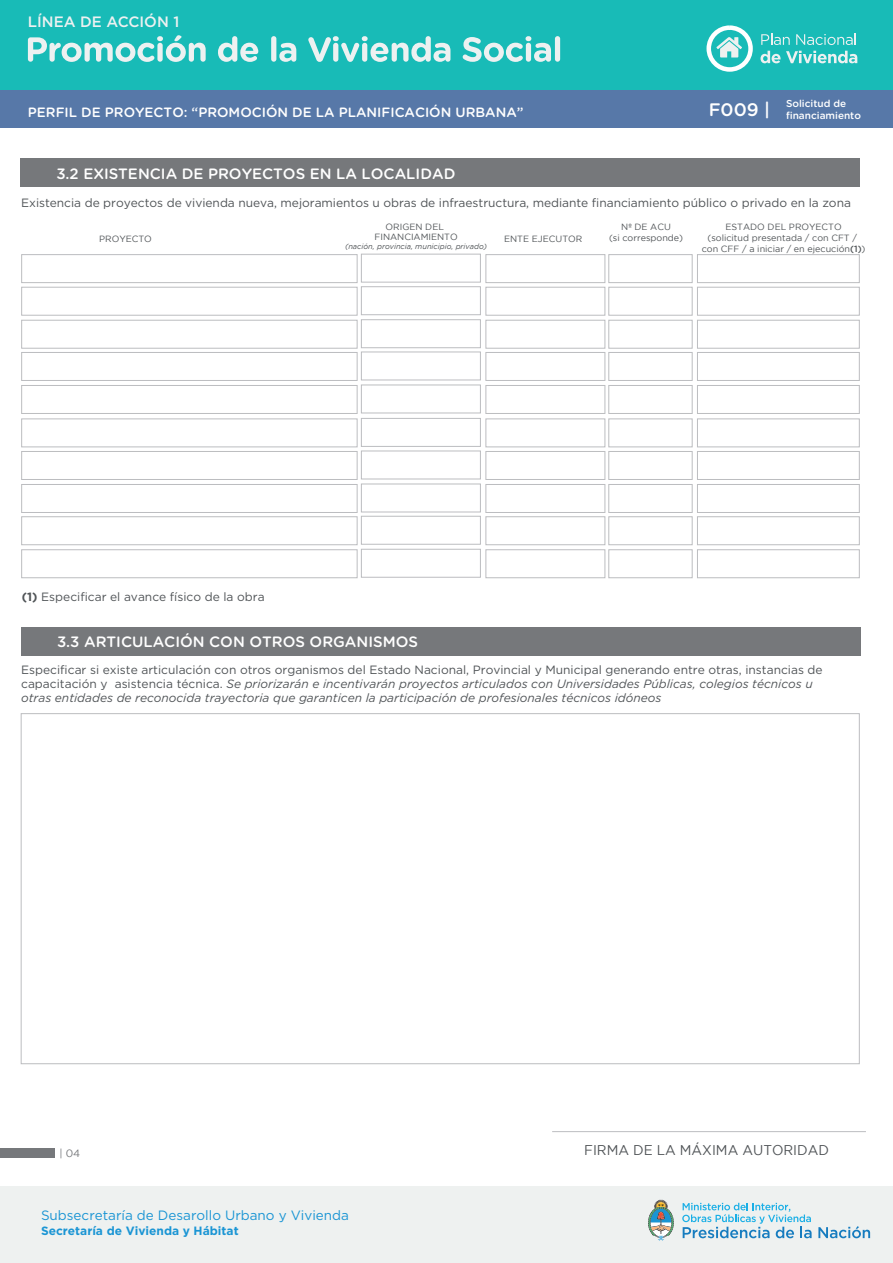
<style>
.page{position:relative;width:893px;height:1263px;background:#fff}
.page>*{position:absolute;margin:0;border:0;box-sizing:border-box;transform-origin:0 0}
.t1{font:500 18.15px "Gotham Rounded";color:#fff}
.t2{font:500 15px "Gotham Rounded";color:#fff}
.t3{font:500 15px "Gotham";color:#edf1f1}
.t4{font:14.1px "Gotham";color:#505457;scale:.96 1}
.t5{font:500 13.5px "Gotham Rounded";color:#fff}
.t6{font:13.5px "Gotham";color:#1a95d4}
.t7{font:italic 12px/14.4px "Gotham";color:#505457}
.t8{font:12px "Gotham";letter-spacing:-.005em;color:#505457}
.t9{font:12px "Gotham";color:#505457}
.t10{font:700 12px "Gotham";color:#1a95d4}
.t11{font:10.5px "Gotham";color:#76787b}
.t12{font:500 10.05px/12px "Gotham Rounded";color:#fff}
.t13{font:9px/10.8px "Gotham";color:#505457;text-align:center}
.t14{font:italic 7.5px "Gotham";color:#505457}
.s1{font-weight:500}
.s2{font-weight:700}
.s3{font-style:normal}
</style>
<div class="page">
<hr style="left:552px;top:1131px;width:314px;height:1px;background:#bcbdc0">
<div style="left:0;top:0;width:893px;height:90px;background:#18bbb7"></div>
<svg style="left:761px;top:34px;width:29px;height:11px"></svg>
<svg style="left:796px;top:34px;width:60px;height:11px"></svg>
<svg style="left:760px;top:51px;width:97px;height:12px"></svg>
<div style="left:706px;top:25px;width:47px;height:47px;border:4px solid #fff;border-radius:50%"></div>
<svg style="left:716px;top:37px;width:26px;height:21px"></svg>
<svg style="left:28px;top:35px;width:178px;height:27px"></svg>
<svg style="left:218px;top:36px;width:40px;height:26px"></svg>
<div style="left:271px;top:36px;width:5px;height:26px;background:#edf1f1;border-radius:3px"></div>
<svg style="left:279px;top:43px;width:17px;height:19px"></svg>
<svg style="left:308px;top:36px;width:142px;height:26px"></svg>
<svg style="left:463px;top:36px;width:88px;height:26px"></svg>
<div style="left:555px;top:36px;width:5px;height:26px;background:#edf1f1;border-radius:3px"></div>
<div style="left:0;top:1186px;width:893px;height:77px;background:#eef1f0"></div>
<svg style="left:682px;top:1203px;width:130px;height:35px"></svg>
<svg style="left:818px;top:1226px;width:52px;height:12px"></svg>
<svg style="left:648px;top:1199px;width:26px;height:41px"></svg>
<div style="left:0;top:1148px;width:54px;height:10px;background:#76787b"></div>
<div style="left:0;top:90px;width:893px;height:38px;background:#5778a8"></div>
<div style="left:21px;top:159px;width:839px;height:28px;background:#76787b"></div>
<div style="left:21px;top:254px;width:336px;height:29px;border:1px solid #bcbdc0"></div>
<div style="left:608px;top:254px;width:84px;height:29px;border:1px solid #bcbdc0"></div>
<div style="left:697px;top:254px;width:163px;height:29px;border:1px solid #bcbdc0"></div>
<div style="left:21px;top:287px;width:336px;height:29px;border:1px solid #bcbdc0"></div>
<div style="left:608px;top:287px;width:84px;height:29px;border:1px solid #bcbdc0"></div>
<div style="left:697px;top:287px;width:163px;height:29px;border:1px solid #bcbdc0"></div>
<div style="left:21px;top:320px;width:336px;height:29px;border:1px solid #bcbdc0"></div>
<div style="left:608px;top:320px;width:84px;height:29px;border:1px solid #bcbdc0"></div>
<div style="left:697px;top:320px;width:163px;height:29px;border:1px solid #bcbdc0"></div>
<div style="left:21px;top:352px;width:336px;height:29px;border:1px solid #bcbdc0"></div>
<div style="left:608px;top:352px;width:84px;height:29px;border:1px solid #bcbdc0"></div>
<div style="left:697px;top:352px;width:163px;height:29px;border:1px solid #bcbdc0"></div>
<div style="left:21px;top:385px;width:336px;height:29px;border:1px solid #bcbdc0"></div>
<div style="left:608px;top:385px;width:84px;height:29px;border:1px solid #bcbdc0"></div>
<div style="left:697px;top:385px;width:163px;height:29px;border:1px solid #bcbdc0"></div>
<div style="left:21px;top:418px;width:336px;height:29px;border:1px solid #bcbdc0"></div>
<div style="left:608px;top:418px;width:84px;height:29px;border:1px solid #bcbdc0"></div>
<div style="left:697px;top:418px;width:163px;height:29px;border:1px solid #bcbdc0"></div>
<div style="left:21px;top:451px;width:336px;height:29px;border:1px solid #bcbdc0"></div>
<div style="left:608px;top:451px;width:84px;height:29px;border:1px solid #bcbdc0"></div>
<div style="left:697px;top:451px;width:163px;height:29px;border:1px solid #bcbdc0"></div>
<div style="left:21px;top:484px;width:336px;height:29px;border:1px solid #bcbdc0"></div>
<div style="left:608px;top:484px;width:84px;height:29px;border:1px solid #bcbdc0"></div>
<div style="left:697px;top:484px;width:163px;height:29px;border:1px solid #bcbdc0"></div>
<div style="left:21px;top:516px;width:336px;height:29px;border:1px solid #bcbdc0"></div>
<div style="left:608px;top:516px;width:84px;height:29px;border:1px solid #bcbdc0"></div>
<div style="left:697px;top:516px;width:163px;height:29px;border:1px solid #bcbdc0"></div>
<div style="left:485px;top:254px;width:120px;height:29px;border:1px solid #bcbdc0"></div>
<div style="left:485px;top:287px;width:120px;height:29px;border:1px solid #bcbdc0"></div>
<div style="left:485px;top:320px;width:120px;height:29px;border:1px solid #bcbdc0"></div>
<div style="left:485px;top:352px;width:120px;height:29px;border:1px solid #bcbdc0"></div>
<div style="left:485px;top:385px;width:120px;height:29px;border:1px solid #bcbdc0"></div>
<div style="left:485px;top:418px;width:120px;height:29px;border:1px solid #bcbdc0"></div>
<div style="left:485px;top:451px;width:120px;height:29px;border:1px solid #bcbdc0"></div>
<div style="left:485px;top:484px;width:120px;height:29px;border:1px solid #bcbdc0"></div>
<div style="left:485px;top:516px;width:120px;height:29px;border:1px solid #bcbdc0"></div>
<div style="left:485px;top:549px;width:120px;height:29px;border:1px solid #bcbdc0"></div>
<div style="left:608px;top:549px;width:84px;height:29px;border:1px solid #bcbdc0"></div>
<div style="left:697px;top:549px;width:163px;height:29px;border:1px solid #bcbdc0"></div>
<div style="left:21px;top:549px;width:336px;height:29px;border:1px solid #bcbdc0"></div>
<div style="left:22px;top:627px;width:839px;height:28px;background:#76787b"></div>
<div style="left:361px;top:254px;width:120px;height:28px;border:1px solid #bcbdc0"></div>
<div style="left:361px;top:286px;width:120px;height:29px;border:1px solid #bcbdc0"></div>
<div style="left:361px;top:319px;width:120px;height:29px;border:1px solid #bcbdc0"></div>
<div style="left:361px;top:352px;width:120px;height:28px;border:1px solid #bcbdc0"></div>
<div style="left:361px;top:385px;width:120px;height:28px;border:1px solid #bcbdc0"></div>
<div style="left:361px;top:418px;width:120px;height:29px;border:1px solid #bcbdc0"></div>
<div style="left:361px;top:451px;width:120px;height:28px;border:1px solid #bcbdc0"></div>
<div style="left:361px;top:484px;width:120px;height:28px;border:1px solid #bcbdc0"></div>
<div style="left:361px;top:516px;width:120px;height:29px;border:1px solid #bcbdc0"></div>
<div style="left:361px;top:549px;width:120px;height:29px;border:1px solid #bcbdc0"></div>
<p class="t3" style="left:28px;top:13px;width:153px">LÍNEA DE ACCIÓN 1</p>
<p class="t5" style="left:28px;top:102px;width:497px">PERFIL DE PROYECTO: “PROMOCIÓN DE LA PLANIFICACIÓN URBANA”</p>
<h1 class="t1" style="left:709px;top:97px;width:63px">F009 |</h1>
<p class="t12" style="left:786px;top:97px;width:77px">Solicitud de financiamiento</p>
<p class="t2" style="left:56px;top:163px;width:401px">3.2 EXISTENCIA DE PROYECTOS EN LA LOCALIDAD</p>
<p class="t8" style="left:21px;top:196px;width:831px">Existencia de proyectos de vivienda nueva, mejoramientos u obras de infraestructura, mediante financiamiento público o privado en la zona</p>
<p class="t13" style="left:374px;top:221px;width:85px">ORIGEN DEL<br>FINANCIAMIENTO</p>
<p class="t14" style="left:345px;top:243px;width:144px">(nación, provincia, municipio, privado)</p>
<p class="t13" style="left:99px;top:233px;width:54px">PROYECTO</p>
<p class="t13" style="left:504px;top:233px;width:80px">ENTE EJECUTOR</p>
<p class="t13" style="left:609px;top:221px;width:76px">Nº DE ACU<br>(si corresponde)</p>
<p class="t13" style="left:702px;top:221px;width:165px">ESTADO DEL PROYECTO<br>(solicitud presentada / con CFT / con CFF / a iniciar / en ejecución<span class="s1">(1)</span>)</p>
<p class="t9" style="left:22px;top:590px;width:244px"><span class="s2">(1)</span> Especificar el avance físico de la obra</p>
<p class="t2" style="left:57px;top:631px;width:363px">3.3 ARTICULACIÓN CON OTROS ORGANISMOS</p>
<p class="t7" style="left:21px;top:662px;width:803px"><span class="s3">Especificar si existe articulación con otros organismos del Estado Nacional, Provincial y Municipal generando entre otras, instancias de capacitación y asistencia técnica.</span> Se priorizarán e incentivarán proyectos articulados con Universidades Públicas, colegios técnicos u otras entidades de reconocida trayectoria que garanticen la participación de profesionales técnicos idóneos</p>
<p class="t11" style="left:59px;top:1147px;width:22px">| 04</p>
<p class="t6" style="left:41px;top:1207px;width:309px">Subsecretaría de Desarollo Urbano y Vivienda</p>
<p class="t10" style="left:41px;top:1222px;width:199px">Secretaría de Vivienda y Hábitat</p>
<p class="t4" style="left:584px;top:1142px;width:257px">FIRMA DE LA MÁXIMA AUTORIDAD</p>
</div>
